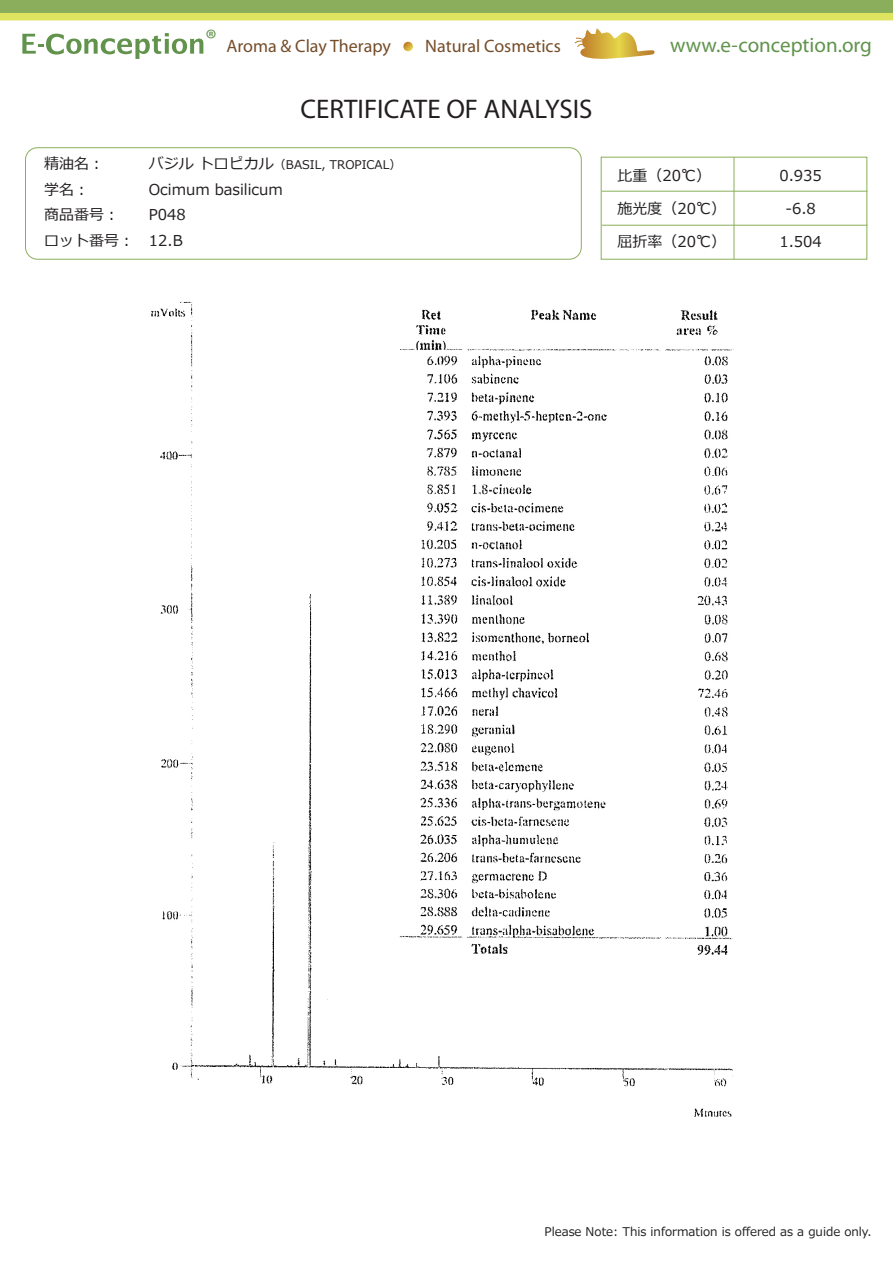
<style>
.page{position:relative;width:893px;height:1263px;background:#fff}
.page>*{position:absolute;margin:0;border:0;box-sizing:border-box;transform-origin:0 0}
.t1{font:27px "Myriad Pro";color:#231f20}
.t2{font:21px "Myriad Pro";color:#61934d}
.t3{font:18px "Myriad Pro";color:#754d29}
.t4{font:15px/25.5px "Meiryo";color:#231f20}
.t5{font:12px "Meiryo";color:#231f20}
.s1{font-size:15px}
</style>
<div class="page">
<svg style="left:574px;top:28px;width:81px;height:31px"></svg>
<div style="left:0;top:0;width:893px;height:15px;background:#8aae5b"></div>
<div style="left:0;top:13px;width:893px;height:7px;background:#dfe460"></div>
<svg style="left:403px;top:42px;width:10px;height:10px"></svg>
<svg style="left:22px;top:33px;width:181px;height:26px"></svg>
<div style="left:25px;top:147px;width:557px;height:113px;border:1px solid #8aaf5a;border-radius:12px"></div>
<div style="left:601px;top:157px;width:266px;height:103px;border:1px solid #8aaf5a"></div>
<hr style="left:602px;top:191px;width:265px;height:1px;background:#8aaf5a">
<hr style="left:602px;top:225px;width:265px;height:1px;background:#8aaf5a">
<hr style="left:734px;top:157px;width:1px;height:102px;background:#8aaf5a">
<img style="left:151px;top:301px;width:583px;height:816px">
<p class="t3" style="left:205px;top:35px;width:187px"><sup>®</sup> Aroma &amp; Clay Therapy</p>
<p class="t3" style="left:425px;top:35px;width:137px">Natural Cosmetics</p>
<h2 class="t2" style="left:670px;top:32px;width:203px">www.e-conception.org</h2>
<h1 class="t1" style="left:300px;top:92px;width:293px">CERTIFICATE OF ANALYSIS</h1>
<p class="t5" style="left:149px;top:156px;width:254px"><span class="s1">バジル トロピカル</span>（BASIL, TROPICAL）</p>
<p class="t4" style="left:149px;top:177px;width:135px">Ocimum basilicum<br>P048<br>12.B</p>
<p class="t4" style="left:44px;top:152px;width:91px">精油名：<br>学名：<br>商品番号：ロット番号：</p>
<p class="t4" style="left:617px;top:163px;width:95px">比重（20℃）</p>
<p class="t4" style="left:617px;top:196px;width:110px">施光度（20℃）</p>
<p class="t4" style="left:617px;top:229px;width:110px">屈折率（20℃）</p>
<p class="t4" style="left:779px;top:163px;width:44px">0.935</p>
<p class="t4" style="left:785px;top:196px;width:32px">-6.8</p>
<p class="t4" style="left:779px;top:229px;width:44px">1.504</p>
<p class="t5" style="left:545px;top:1224px;width:329px">Please Note: This information is offered as a guide only.</p>
</div>
